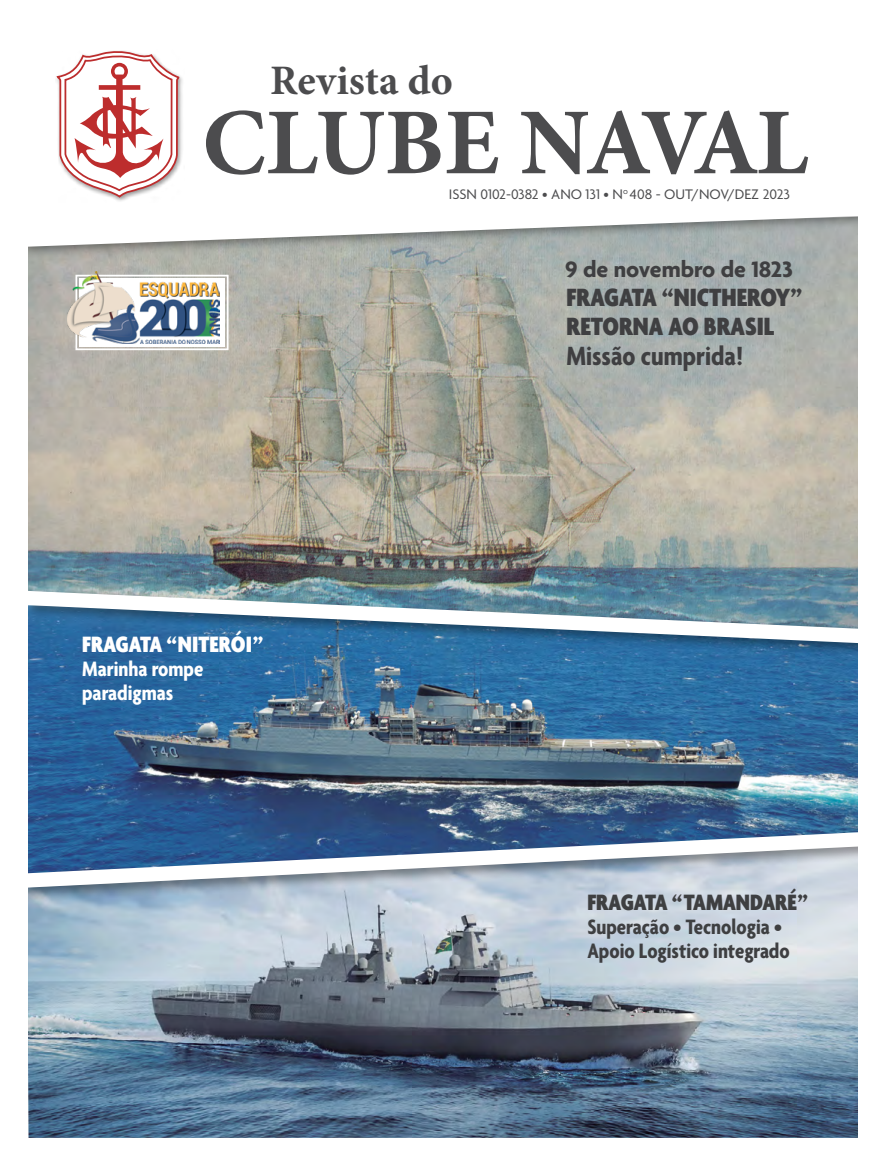
<style>
.page{position:relative;width:885px;height:1166px;background:#fff}
.page>*{position:absolute;margin:0;border:0;box-sizing:border-box;transform-origin:0 0}
.t1{font:700 94.35px "Minion Pro";letter-spacing:-.03em;color:#4c4c4e}
.t2{font:700 42px "Minion Pro";color:#4c4c4e}
.t3{font:700 condensed 28.5px "Agenda";color:#3f3f41}
.t4{font:900 condensed 27px/28.5px "Agenda";color:#3f3f41}
.t5{font:900 condensed 24px "Agenda";color:#3e3f41}
.t6{font:700 24px "Agenda";color:#3f3f41}
.t7{font:900 condensed 24px "Agenda";color:#fff}
.t8{font:700 condensed 22.5px/24px "Agenda";color:#3e3f41}
.t9{font:700 condensed 22.5px/24px "Agenda";color:#fff}
.t10{font:15px "Agenda";color:#4c4c4e}
</style>
<div class="page">
<img style="left:28px;top:259px;width:830px;height:328px">
<img style="left:28px;top:902px;width:830px;height:235px">
<div style="left:9px;top:0;width:872px;height:259px;background:#000;opacity:.4"></div>
<svg style="left:28px;top:0;width:830px;height:247px"></svg>
<div style="left:55px;top:49px;width:130px;height:154px;background:#000;opacity:.4"></div>
<svg style="left:56px;top:49px;width:124px;height:150px"></svg>
<img style="left:28px;top:658px;width:830px;height:170px">
<div style="left:21px;top:587px;width:854px;height:71px;background:#000;opacity:.4"></div>
<svg style="left:28px;top:590px;width:830px;height:53px"></svg>
<svg style="left:79px;top:278px;width:145px;height:68px"></svg>
<div style="left:75px;top:275px;width:153px;height:75px;border:2px solid #fff"></div>
<img style="left:68px;top:271px;width:151px;height:72px">
<div style="left:16px;top:828px;width:868px;height:74px;background:#000;opacity:.4"></div>
<svg style="left:28px;top:831px;width:830px;height:56px"></svg>
<div style="left:858px;top:0;width:26px;height:1165px;background:#fff"></div>
<div style="left:0;top:0;width:28px;height:1165px;background:#fff"></div>
<h2 class="t2" style="left:270px;top:51px;width:184px">Revista do</h2>
<h1 class="t1" style="left:202px;top:76px;width:607px">CLUBE NAVAL</h1>
<p class="t10" style="left:449px;top:186px;width:342px">ISSN 0102-0382 • ANO 131 • N<sup>o</sup> 408 - OUT/NOV/DEZ 2023</p>
<p class="t6" style="left:565px;top:256px;width:229px">9 de novembro de 1823</p>
<p class="t4" style="left:566px;top:285px;width:237px">FRAGATA “NICTHEROY”<br>RETORNA AO BRASIL</p>
<p class="t7" style="left:82px;top:631px;width:182px">FRAGATA “NITERÓI”</p>
<p class="t9" style="left:82px;top:657px;width:123px">Marinha rompe paradigmas</p>
<p class="t3" style="left:566px;top:340px;width:178px">Missão cumprida!</p>
<p class="t5" style="left:587px;top:888px;width:222px">FRAGATA “TAMANDARÉ”</p>
<p class="t8" style="left:587px;top:915px;width:204px">Superação • Tecnologia •<br>Apoio Logístico integrado</p>
</div>
